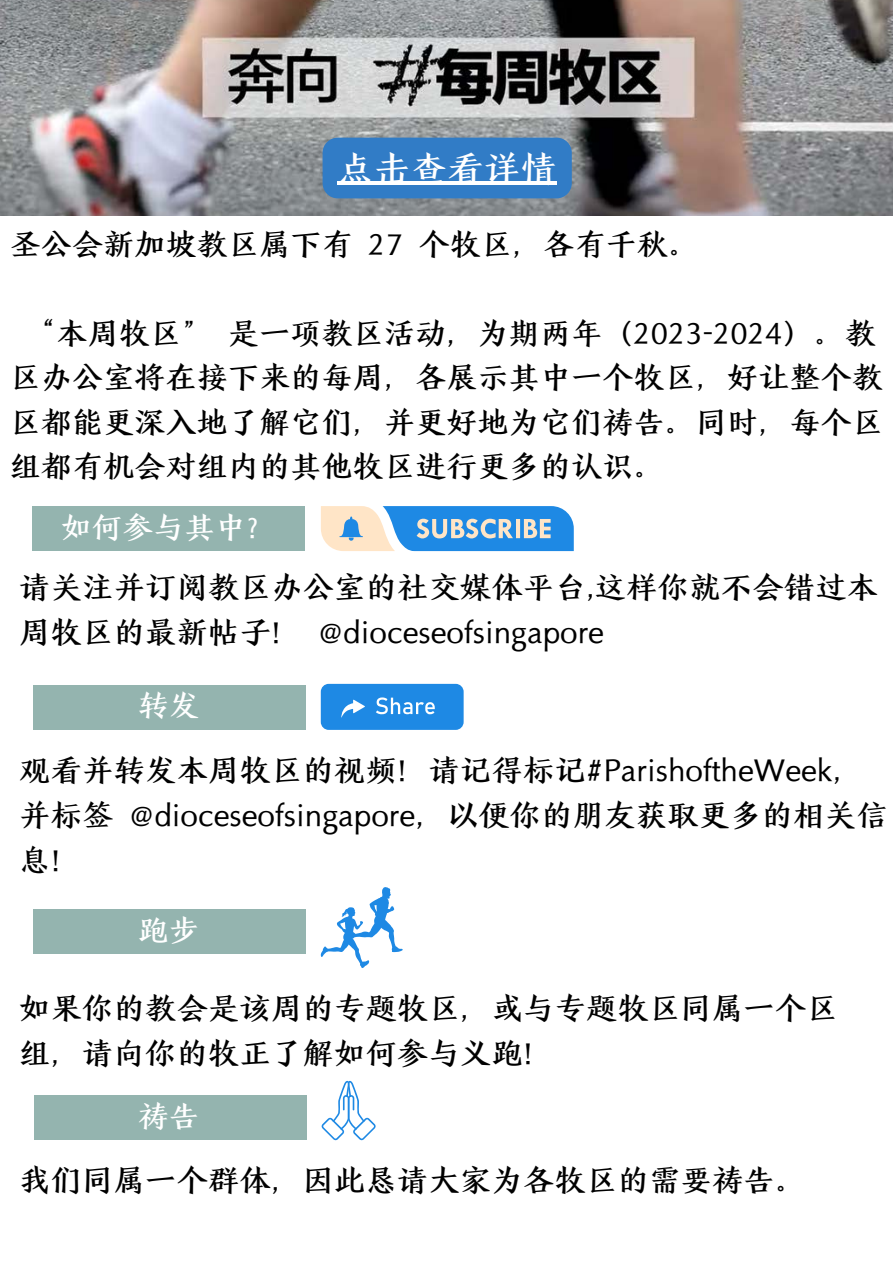
<style>
.page{position:relative;width:893px;height:1264px;background:#fff}
.page>*{position:absolute;margin:0;border:0;box-sizing:border-box;transform-origin:0 0}
.t1{font:36.6px "HY Jin Kai J";color:#fff}
.t2{font:31.5px/45px "HY Jin Kai J";color:#000}
.t3{font:31.2px/44.5px "HY Jin Kai J";color:#000}
.t4{font:30.9px "HY Jin Kai J";color:#fff}
</style>
<div class="page">
<img style="left:0;top:0;width:892px;height:216px">
<div style="left:33px;top:506px;width:272px;height:45px;background:#94b4af"></div>
<div style="left:34px;top:1095px;width:272px;height:45px;background:#94b4af"></div>
<div style="left:33px;top:909px;width:272px;height:45px;background:#94b4af"></div>
<div style="left:33px;top:685px;width:272px;height:44px;background:#94b4af"></div>
<div style="left:321px;top:684px;width:142px;height:46px;background:#1e89e4;border-radius:8px"></div>
<svg style="left:341px;top:699px;width:24px;height:18px"></svg>
<svg style="left:376px;top:697px;width:59px;height:17px"></svg>
<svg style="left:321px;top:506px;width:252px;height:45px;background:#77afdb"></svg>
<svg style="left:321px;top:887px;width:82px;height:81px"></svg>
<svg style="left:321px;top:1080px;width:54px;height:60px"></svg>
<div style="left:322px;top:138px;width:249px;height:60px;background:#317cc6;border-radius:15px"></div>
<hr style="left:337px;top:181px;width:220px;height:3px;background:#fff">
<p class="t1" style="left:337px;top:145px;width:221px">点击查看详情</p>
<p class="t3" style="left:9px;top:221px;width:691px">圣公会新加坡教区属下有 27 个牧区，各有千秋。</p>
<p class="t3" style="left:9px;top:310px;width:874px;text-indent:16px">“本周牧区” 是一项教区活动，为期两年（2023-2024）。教区办公室将在接下来的每周，各展示其中一个牧区，好让整个教区都能更深入地了解它们，并更好地为它们祷告。同时，每个区组都有机会对组内的其他牧区进行更多的认识。</p>
<p class="t4" style="left:61px;top:507px;width:217px">如何参与其中？</p>
<p class="t2" style="left:19px;top:564px;width:860px">请关注并订阅教区办公室的社交媒体平台,这样你就不会错过本周牧区的最新帖子！ @dioceseofsingapore</p>
<p class="t4" style="left:138px;top:685px;width:63px">转发</p>
<p class="t2" style="left:19px;top:747px;width:870px">观看并转发本周牧区的视频！请记得标记#ParishoftheWeek，并标签 @dioceseofsingapore，以便你的朋友获取更多的相关信息！</p>
<p class="t4" style="left:138px;top:910px;width:63px">跑步</p>
<p class="t2" style="left:19px;top:985px;width:820px">如果你的教会是该周的专题牧区，或与专题牧区同属一个区组，请向你的牧正了解如何参与义跑！</p>
<p class="t4" style="left:138px;top:1096px;width:63px">祷告</p>
<p class="t2" style="left:19px;top:1157px;width:788px">我们同属一个群体，因此恳请大家为各牧区的需要祷告。</p>
</div>
